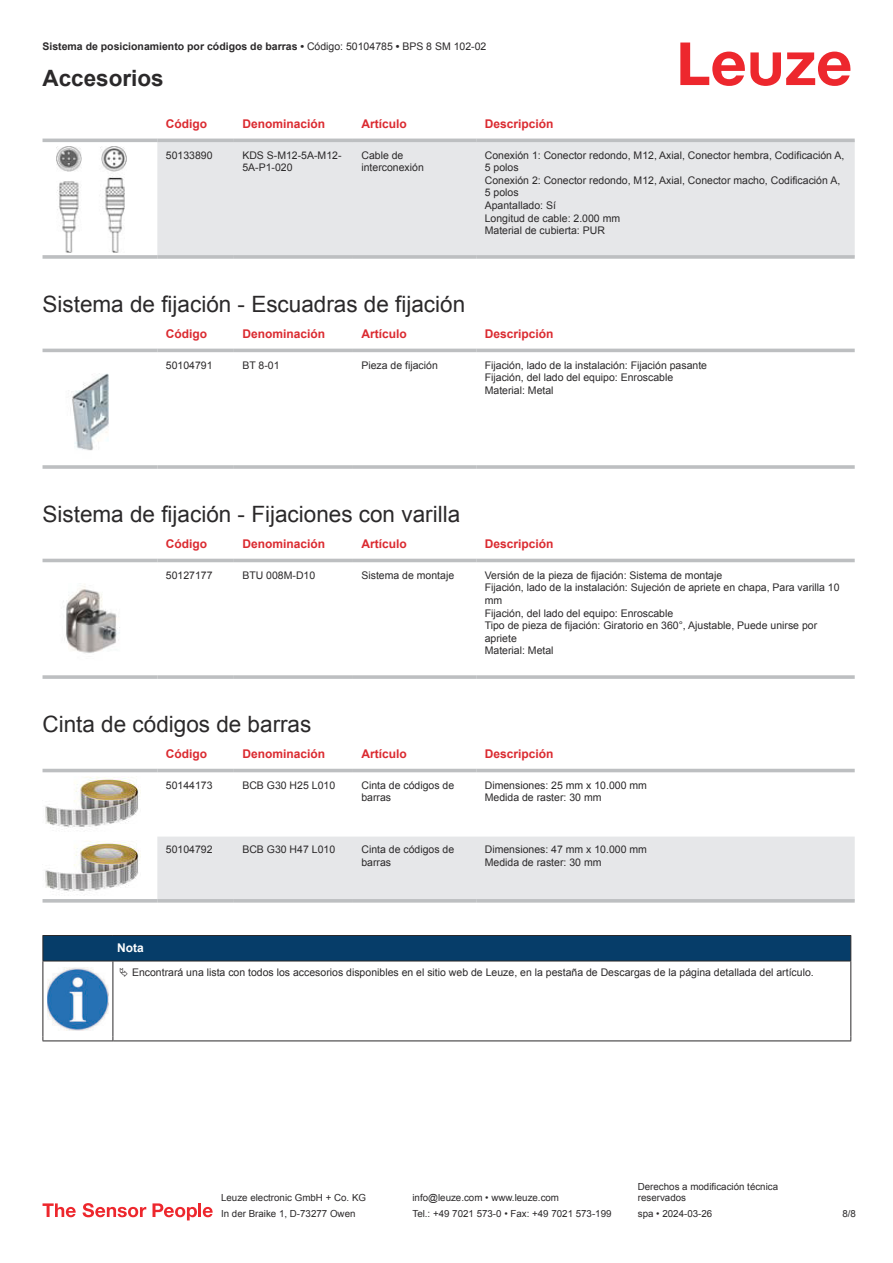
<style>
.page{position:relative;width:893px;height:1263px;background:#fff}
.page>*{position:absolute;margin:0;border:0;box-sizing:border-box;transform-origin:0 0}
.t1{font:22.5px "Arial";color:#2b292a}
.t2{font:700 22.5px "Arial";color:#2b292a}
.t3{font:700 12px "Arial";color:#db2a30}
.t4{font:700 12px "Arial";color:#fff}
.t5{font:10.5px/12.6px "Arial";color:#2b292a}
.t6{font:700 10.5px "Arial";color:#2b292a}
.t7{font:9.75px/11.7px "Arial";color:#2b292a}
.s1{font-weight:400}
</style>
<div class="page">
<svg style="left:680px;top:43px;width:170px;height:43px"></svg>
<svg style="left:43px;top:138px;width:812px;height:25px"></svg>
<div style="left:157px;top:142px;width:698px;height:113px;background:#e6e7e9"></div>
<hr style="left:43px;top:139px;width:114px;height:3px;background:#bdbfc1">
<hr style="left:157px;top:139px;width:77px;height:3px;background:#bdbfc1">
<hr style="left:234px;top:139px;width:119px;height:3px;background:#bdbfc1">
<hr style="left:353px;top:139px;width:123px;height:3px;background:#bdbfc1">
<hr style="left:476px;top:139px;width:379px;height:3px;background:#bdbfc1">
<svg style="left:43px;top:255px;width:114px;height:4px"></svg>
<hr style="left:157px;top:255px;width:77px;height:4px;background:#bdbfc1">
<svg style="left:234px;top:255px;width:119px;height:4px"></svg>
<svg style="left:353px;top:255px;width:123px;height:4px"></svg>
<hr style="left:476px;top:255px;width:379px;height:4px;background:#bdbfc1">
<img style="left:56px;top:146px;width:70px;height:107px">
<svg style="left:43px;top:348px;width:812px;height:5px;fill:#efeff0"></svg>
<hr style="left:43px;top:349px;width:114px;height:3px;background:#bdbfc1">
<hr style="left:157px;top:349px;width:77px;height:3px;background:#bdbfc1">
<hr style="left:234px;top:349px;width:119px;height:3px;background:#bdbfc1">
<hr style="left:353px;top:349px;width:123px;height:3px;background:#bdbfc1">
<hr style="left:476px;top:349px;width:379px;height:3px;background:#bdbfc1">
<hr style="left:43px;top:465px;width:114px;height:4px;background:#c3c5c7">
<svg style="left:157px;top:465px;width:77px;height:4px"></svg>
<hr style="left:234px;top:465px;width:119px;height:4px;background:#c4c6c7">
<hr style="left:353px;top:465px;width:123px;height:4px;background:#c3c5c7">
<svg style="left:476px;top:465px;width:379px;height:4px;background:#c3c5c7"></svg>
<img style="left:71px;top:373px;width:38px;height:78px">
<div style="left:43px;top:558px;width:812px;height:5px;background:#edeeee"></div>
<hr style="left:43px;top:559px;width:114px;height:3px;background:#bdbfc1">
<hr style="left:157px;top:559px;width:77px;height:3px;background:#bdbfc1">
<hr style="left:234px;top:559px;width:119px;height:3px;background:#bdbfc1">
<hr style="left:353px;top:559px;width:123px;height:3px;background:#bdbfc1">
<hr style="left:476px;top:559px;width:379px;height:3px;background:#bdbfc1">
<svg style="left:43px;top:675px;width:114px;height:4px"></svg>
<hr style="left:157px;top:675px;width:77px;height:4px;background:#c5c7c9">
<svg style="left:234px;top:675px;width:119px;height:4px"></svg>
<svg style="left:353px;top:675px;width:123px;height:4px"></svg>
<hr style="left:476px;top:675px;width:379px;height:4px;background:#c5c7c9">
<img style="left:63px;top:584px;width:57px;height:69px">
<svg style="left:43px;top:768px;width:812px;height:89px"></svg>
<div style="left:157px;top:836px;width:698px;height:63px;background:#e6e7e9"></div>
<hr style="left:43px;top:769px;width:114px;height:3px;background:#bdbfc1">
<hr style="left:157px;top:769px;width:77px;height:3px;background:#bdbfc1">
<hr style="left:234px;top:769px;width:119px;height:3px;background:#bdbfc1">
<hr style="left:353px;top:769px;width:123px;height:3px;background:#bdbfc1">
<hr style="left:476px;top:769px;width:379px;height:3px;background:#bdbfc1">
<svg style="left:43px;top:899px;width:114px;height:4px"></svg>
<svg style="left:157px;top:899px;width:77px;height:4px"></svg>
<svg style="left:234px;top:899px;width:119px;height:4px"></svg>
<svg style="left:353px;top:899px;width:123px;height:4px"></svg>
<svg style="left:476px;top:899px;width:379px;height:4px;background:#c3c5c7"></svg>
<img style="left:43px;top:776px;width:97px;height:56px">
<img style="left:43px;top:841px;width:97px;height:51px">
<hr style="left:43px;top:961px;width:70px;height:1px;background:#2b292a">
<svg style="left:43px;top:935px;width:808px;height:26px;background:#083b65"></svg>
<hr style="left:113px;top:961px;width:738px;height:1px;background:#2b292a">
<hr style="left:43px;top:961px;width:1px;height:75px;background:#2b292a">
<hr style="left:113px;top:961px;width:1px;height:75px;background:#2b292a">
<hr style="left:850px;top:961px;width:1px;height:75px;background:#2b292a">
<hr style="left:43px;top:1040px;width:70px;height:1px;background:#2b292a">
<hr style="left:113px;top:1040px;width:738px;height:1px;background:#2b292a">
<img style="left:47px;top:967px;width:61px;height:63px">
<svg style="left:43px;top:1203px;width:33px;height:14px"></svg>
<svg style="left:83px;top:1203px;width:63px;height:14px"></svg>
<svg style="left:153px;top:1203px;width:44px;height:17px"></svg>
<hr style="left:198px;top:1203px;width:3px;height:14px;background:#ed272d">
<svg style="left:203px;top:1207px;width:10px;height:10px"></svg>
<p class="t6" style="left:43px;top:43px;width:445px">Sistema de posicionamiento por códigos de barras • <span class="s1">Código: 50104785</span> • <span class="s1">BPS 8 SM 102-02</span></p>
<h1 class="t2" style="left:43px;top:70px;width:123px">Accesorios</h1>
<p class="t3" style="left:166px;top:119px;width:43px">Código</p>
<p class="t3" style="left:242px;top:119px;width:84px">Denominación</p>
<p class="t3" style="left:361px;top:119px;width:47px">Artículo</p>
<p class="t3" style="left:485px;top:119px;width:70px">Descripción</p>
<p class="t5" style="left:166px;top:150px;width:48px">50133890</p>
<p class="t5" style="left:242px;top:150px;width:101px">KDS S-M12-5A-M12-<br>5A-P1-020</p>
<p class="t5" style="left:361px;top:150px;width:64px">Cable de interconexión</p>
<p class="t5" style="left:485px;top:150px;width:361px">Conexión 1: Conector redondo, M12, Axial, Conector hembra, Codificación A, 5 polos<br>Conexión 2: Conector redondo, M12, Axial, Conector macho, Codificación A, 5 polos<br>Apantallado: Sí<br>Longitud de cable: 2.000 mm<br>Material de cubierta: PUR</p>
<h1 class="t1" style="left:43px;top:295px;width:424px">Sistema de fijación - Escuadras de fijación</h1>
<p class="t3" style="left:166px;top:329px;width:43px">Código</p>
<p class="t3" style="left:242px;top:329px;width:84px">Denominación</p>
<p class="t3" style="left:361px;top:329px;width:47px">Artículo</p>
<p class="t3" style="left:485px;top:329px;width:70px">Descripción</p>
<p class="t5" style="left:166px;top:360px;width:48px">50104791</p>
<p class="t5" style="left:242px;top:360px;width:39px">BT 8-01</p>
<p class="t5" style="left:361px;top:360px;width:78px">Pieza de fijación</p>
<p class="t5" style="left:485px;top:360px;width:224px">Fijación, lado de la instalación: Fijación pasante<br>Fijación, del lado del equipo: Enroscable<br>Material: Metal</p>
<h1 class="t1" style="left:43px;top:505px;width:419px">Sistema de fijación - Fijaciones con varilla</h1>
<p class="t3" style="left:166px;top:539px;width:43px">Código</p>
<p class="t3" style="left:242px;top:539px;width:84px">Denominación</p>
<p class="t3" style="left:361px;top:539px;width:47px">Artículo</p>
<p class="t3" style="left:485px;top:539px;width:70px">Descripción</p>
<p class="t5" style="left:166px;top:570px;width:48px">50127177</p>
<p class="t5" style="left:242px;top:570px;width:74px">BTU 008M-D10</p>
<p class="t5" style="left:361px;top:570px;width:94px">Sistema de montaje</p>
<p class="t5" style="left:485px;top:570px;width:356px">Versión de la pieza de fijación: Sistema de montaje<br>Fijación, lado de la instalación: Sujeción de apriete en chapa, Para varilla 10 mm<br>Fijación, del lado del equipo: Enroscable<br>Tipo de pieza de fijación: Giratorio en 360°, Ajustable, Puede unirse por apriete<br>Material: Metal</p>
<h1 class="t1" style="left:43px;top:715px;width:270px">Cinta de códigos de barras</h1>
<p class="t3" style="left:166px;top:749px;width:43px">Código</p>
<p class="t3" style="left:242px;top:749px;width:84px">Denominación</p>
<p class="t3" style="left:361px;top:749px;width:47px">Artículo</p>
<p class="t3" style="left:485px;top:749px;width:70px">Descripción</p>
<p class="t5" style="left:166px;top:780px;width:48px">50144173</p>
<p class="t5" style="left:242px;top:780px;width:94px">BCB G30 H25 L010</p>
<p class="t5" style="left:361px;top:780px;width:94px">Cinta de códigos de barras</p>
<p class="t5" style="left:485px;top:780px;width:164px">Dimensiones: 25 mm x 10.000 mm<br>Medida de raster: 30 mm</p>
<p class="t5" style="left:166px;top:844px;width:48px">50104792</p>
<p class="t5" style="left:242px;top:844px;width:94px">BCB G30 H47 L010</p>
<p class="t5" style="left:361px;top:844px;width:94px">Cinta de códigos de barras</p>
<p class="t5" style="left:485px;top:844px;width:164px">Dimensiones: 47 mm x 10.000 mm<br>Medida de raster: 30 mm</p>
<p class="t4" style="left:117px;top:944px;width:28px">Nota</p>
<p class="t5" style="left:132px;top:967px;width:683px">Encontrará una lista con todos los accesorios disponibles en el sitio web de Leuze, en la pestaña de Descargas de la página detallada del artículo.</p>
<p class="t7" style="left:221px;top:1193px;width:146px">Leuze electronic GmbH + Co. KG</p>
<p class="t7" style="left:412px;top:1193px;width:148px">info@leuze.com • www.leuze.com</p>
<p class="t7" style="left:638px;top:1181px;width:142px">Derechos a modificación técnica reservados</p>
<p class="t7" style="left:221px;top:1209px;width:136px">In der Braike 1, D-73277 Owen</p>
<p class="t7" style="left:412px;top:1209px;width:201px">Tel.: +49 7021 573-0 • Fax: +49 7021 573-199</p>
<p class="t7" style="left:638px;top:1209px;width:76px">spa • 2024-03-26</p>
<p class="t7" style="left:842px;top:1209px;width:15px">8 /8</p>
</div>
